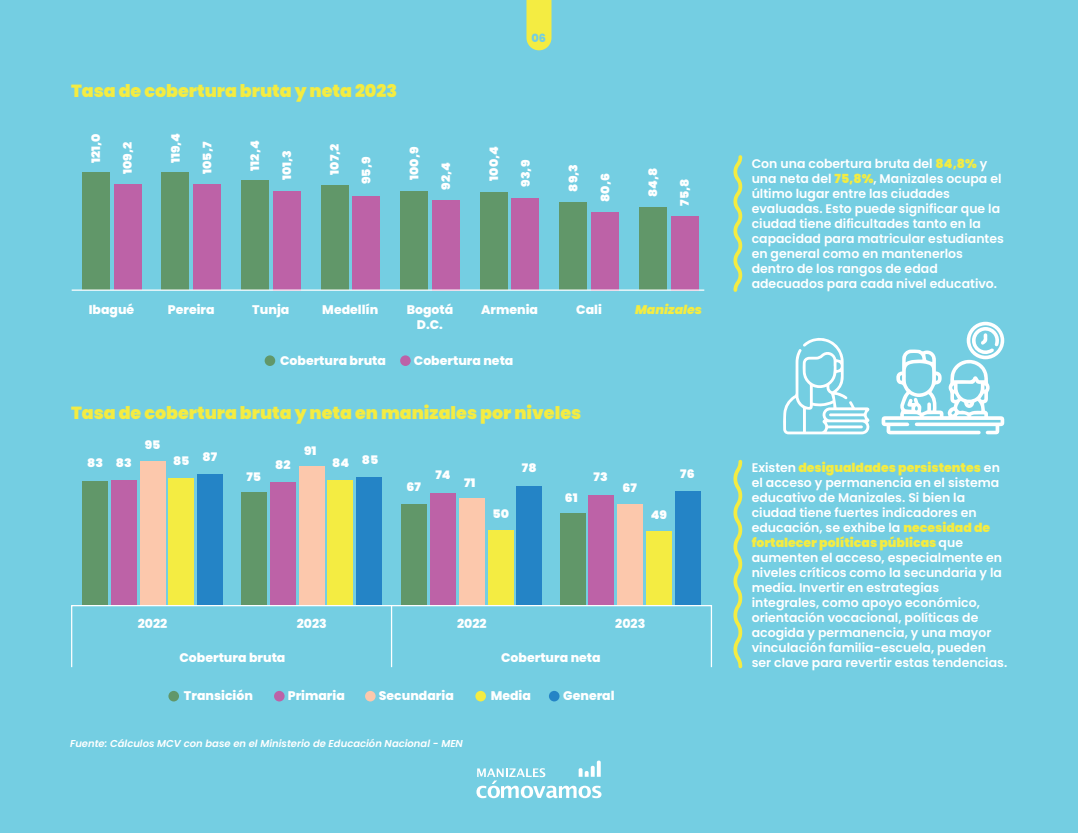
<style>
.page{position:relative;width:1078px;height:833px;background:#fff}
.page>*{position:absolute;margin:0;border:0;box-sizing:border-box;transform-origin:0 0}
.t1{font:900 17.5px "Poppins";color:#f4ec42}
.t2{font:600 12.5px/15px "Poppins";color:#fff}
.t3{font:800 12.5px/15px "Poppins";color:#fff;text-align:center}
.t4{font:italic 900 12.5px "Poppins";color:#f4ec42}
.t5{font:900 11.75px "Poppins";color:#fff;scale:1.06 1}
.t6{font:800 11.25px "Poppins";color:#74cee2}
.t7{font:italic 600 10px "Poppins";color:#fff}
.s1{font-weight:900;color:#f4ec42}
</style>
<div class="page">
<div style="left:0;top:0;width:1078px;height:832px;background:#74cee2"></div>
<svg style="left:526px;top:0;width:25px;height:50px"></svg>
<svg style="left:733px;top:155px;width:10px;height:137px"></svg>
<svg style="left:733px;top:459px;width:10px;height:210px"></svg>
<svg style="left:476px;top:760px;width:125px;height:38px"></svg>
<div style="left:265px;top:355px;width:10px;height:11px;background:#619769;border-radius:50%"></div>
<div style="left:400px;top:355px;width:11px;height:11px;background:#bd62a7;border-radius:50%"></div>
<div style="left:82px;top:172px;width:27px;height:118px;background:#619769"></div>
<div style="left:114px;top:184px;width:27px;height:106px;background:#bd62a7"></div>
<div style="left:162px;top:172px;width:27px;height:118px;background:#619769"></div>
<div style="left:193px;top:184px;width:28px;height:106px;background:#bd62a7"></div>
<div style="left:241px;top:180px;width:28px;height:110px;background:#619769"></div>
<div style="left:273px;top:191px;width:27px;height:99px;background:#bd62a7"></div>
<div style="left:321px;top:185px;width:27px;height:105px;background:#619769"></div>
<div style="left:352px;top:196px;width:28px;height:94px;background:#bd62a7"></div>
<div style="left:400px;top:192px;width:28px;height:98px;background:#619769"></div>
<div style="left:432px;top:200px;width:27px;height:90px;background:#bd62a7"></div>
<div style="left:480px;top:192px;width:27px;height:98px;background:#619769"></div>
<div style="left:512px;top:198px;width:27px;height:92px;background:#bd62a7"></div>
<div style="left:559px;top:202px;width:28px;height:88px;background:#619769"></div>
<div style="left:591px;top:212px;width:27px;height:78px;background:#bd62a7"></div>
<div style="left:639px;top:208px;width:27px;height:82px;background:#619769"></div>
<div style="left:671px;top:216px;width:27px;height:74px;background:#bd62a7"></div>
<hr style="left:72px;top:289px;width:632px;height:2px;background:#fff">
<hr style="left:391px;top:605px;width:1px;height:62px;background:#fff">
<div style="left:168px;top:690px;width:11px;height:11px;background:#619769;border-radius:50%"></div>
<div style="left:274px;top:690px;width:10px;height:11px;background:#bd62a7;border-radius:50%"></div>
<div style="left:365px;top:690px;width:10px;height:11px;background:#fcc8ac;border-radius:50%"></div>
<div style="left:475px;top:690px;width:11px;height:11px;background:#f4ec42;border-radius:50%"></div>
<div style="left:549px;top:690px;width:10px;height:11px;background:#2484c6;border-radius:50%"></div>
<div style="left:82px;top:481px;width:26px;height:124px;background:#619769"></div>
<div style="left:111px;top:479px;width:26px;height:126px;background:#bd62a7"></div>
<div style="left:140px;top:461px;width:25px;height:144px;background:#fcc8ac"></div>
<div style="left:169px;top:478px;width:25px;height:127px;background:#f4ec42"></div>
<div style="left:197px;top:474px;width:26px;height:131px;background:#2484c6"></div>
<div style="left:241px;top:492px;width:26px;height:113px;background:#619769"></div>
<div style="left:270px;top:481px;width:25px;height:124px;background:#bd62a7"></div>
<div style="left:299px;top:466px;width:25px;height:139px;background:#fcc8ac"></div>
<div style="left:328px;top:480px;width:25px;height:125px;background:#f4ec42"></div>
<div style="left:356px;top:477px;width:26px;height:128px;background:#2484c6"></div>
<div style="left:401px;top:504px;width:26px;height:101px;background:#619769"></div>
<div style="left:430px;top:492px;width:26px;height:113px;background:#bd62a7"></div>
<div style="left:459px;top:498px;width:25px;height:107px;background:#fcc8ac"></div>
<div style="left:488px;top:530px;width:25px;height:75px;background:#f4ec42"></div>
<div style="left:516px;top:486px;width:26px;height:119px;background:#2484c6"></div>
<div style="left:560px;top:513px;width:25px;height:92px;background:#619769"></div>
<div style="left:588px;top:495px;width:26px;height:110px;background:#bd62a7"></div>
<div style="left:617px;top:504px;width:26px;height:101px;background:#fcc8ac"></div>
<div style="left:646px;top:531px;width:25px;height:74px;background:#f4ec42"></div>
<div style="left:675px;top:491px;width:25px;height:114px;background:#2484c6"></div>
<div style="left:71px;top:605px;width:641px;height:62px;border:1px solid #fff"></div>
<svg style="left:881px;top:322px;width:123px;height:112px"></svg>
<svg style="left:783px;top:338px;width:87px;height:96px"></svg>
<h1 class="t1" style="left:71px;top:81px;width:328px">Tasa de cobertura bruta y neta 2023</h1>
<p class="t5" style="left:89px;top:163px;width:29px;rotate:-90deg">121,0</p>
<p class="t5" style="left:121px;top:174px;width:32px;rotate:-90deg">109,2</p>
<p class="t5" style="left:169px;top:163px;width:30px;rotate:-90deg">119,4</p>
<p class="t5" style="left:200px;top:174px;width:32px;rotate:-90deg">105,7</p>
<p class="t5" style="left:248px;top:170px;width:30px;rotate:-90deg">112,4</p>
<p class="t5" style="left:280px;top:180px;width:30px;rotate:-90deg">101,3</p>
<p class="t5" style="left:328px;top:174px;width:31px;rotate:-90deg">107,2</p>
<p class="t5" style="left:360px;top:184px;width:27px;rotate:-90deg">95,9</p>
<p class="t5" style="left:407px;top:180px;width:33px;rotate:-90deg">100,9</p>
<p class="t5" style="left:439px;top:190px;width:28px;rotate:-90deg">92,4</p>
<p class="t6" style="left:531px;top:31px;width:16px">06</p>
<p class="t5" style="left:487px;top:181px;width:34px;rotate:-90deg">100,4</p>
<p class="t5" style="left:519px;top:187px;width:27px;rotate:-90deg">93,9</p>
<p class="t5" style="left:566px;top:191px;width:28px;rotate:-90deg">89,3</p>
<p class="t5" style="left:598px;top:202px;width:29px;rotate:-90deg">80,6</p>
<p class="t5" style="left:646px;top:197px;width:29px;rotate:-90deg">84,8</p>
<p class="t5" style="left:678px;top:206px;width:27px;rotate:-90deg">75,8</p>
<p class="t3" style="left:89px;top:302px;width:47px">Ibagué</p>
<p class="t3" style="left:168px;top:302px;width:48px">Pereira</p>
<p class="t3" style="left:252px;top:302px;width:39px">Tunja</p>
<p class="t3" style="left:322px;top:302px;width:58px">Medellín</p>
<p class="t3" style="left:407px;top:302px;width:48px">Bogotá<br>D.C.</p>
<p class="t3" style="left:481px;top:302px;width:58px">Armenia</p>
<p class="t3" style="left:576px;top:302px;width:27px">Cali</p>
<p class="t4" style="left:635px;top:302px;width:69px">Manizales</p>
<p class="t3" style="left:280px;top:353px;width:107px">Cobertura bruta</p>
<p class="t3" style="left:414px;top:353px;width:101px">Cobertura neta</p>
<h1 class="t1" style="left:71px;top:402px;width:512px">Tasa de cobertura bruta y neta en manizales por niveles</h1>
<p class="t5" style="left:145px;top:438px;width:16px">95</p>
<p class="t5" style="left:87px;top:456px;width:44px">83 83</p>
<p class="t5" style="left:173px;top:452px;width:43px">85 87</p>
<p class="t5" style="left:246px;top:470px;width:15px">75</p>
<p class="t5" style="left:304px;top:444px;width:13px">91</p>
<p class="t5" style="left:275px;top:458px;width:16px">82</p>
<p class="t5" style="left:332px;top:454px;width:45px">84 85</p>
<p class="t5" style="left:406px;top:480px;width:15px">67</p>
<p class="t5" style="left:435px;top:468px;width:16px">74</p>
<p class="t5" style="left:464px;top:476px;width:12px">71</p>
<p class="t5" style="left:522px;top:461px;width:15px">78</p>
<p class="t5" style="left:492px;top:507px;width:17px">50</p>
<p class="t5" style="left:565px;top:491px;width:14px">61</p>
<p class="t5" style="left:593px;top:470px;width:15px">73</p>
<p class="t5" style="left:622px;top:481px;width:15px">67</p>
<p class="t5" style="left:650px;top:507px;width:17px">49</p>
<p class="t5" style="left:680px;top:467px;width:15px">76</p>
<p class="t3" style="left:138px;top:616px;width:31px">2022</p>
<p class="t3" style="left:297px;top:616px;width:32px">2023</p>
<p class="t3" style="left:457px;top:616px;width:31px">2022</p>
<p class="t3" style="left:615px;top:616px;width:32px">2023</p>
<p class="t3" style="left:179px;top:649px;width:107px">Cobertura bruta</p>
<p class="t3" style="left:501px;top:649px;width:101px">Cobertura neta</p>
<p class="t3" style="left:184px;top:688px;width:71px">Transición</p>
<p class="t3" style="left:288px;top:688px;width:59px">Primaria</p>
<p class="t3" style="left:379px;top:688px;width:77px">Secundaria</p>
<p class="t3" style="left:491px;top:688px;width:42px">Media</p>
<p class="t3" style="left:563px;top:688px;width:53px">General</p>
<p class="t7" style="left:70px;top:737px;width:394px">Fuente: Cálculos MCV con base en el Ministerio de Educación Nacional - MEN</p>
<p class="t2" style="left:751px;top:156px;width:254px">Con una cobertura bruta del <span class="s1">84,8%</span> y una neta del <span class="s1">75,8%</span>, Manizales ocupa el último lugar entre las ciudades evaluadas. Esto puede significar que la ciudad tiene dificultades tanto en la capacidad para matricular estudiantes en general como en mantenerlos dentro de los rangos de edad adecuados para cada nivel educativo.</p>
<p class="t2" style="left:751px;top:460px;width:257px">Existen <span class="s1">desigualdades persistentes</span> en el acceso y permanencia en el sistema educativo de Manizales. Si bien la ciudad tiene fuertes indicadores en educación, se exhibe la <span class="s1">necesidad de fortalecer políticas públicas</span> que aumenten el acceso, especialmente en niveles críticos como la secundaria y la media. Invertir en estrategias integrales, como apoyo económico, orientación vocacional, políticas de acogida y permanencia, y una mayor vinculación familia-escuela, pueden ser clave para revertir estas tendencias.</p>
</div>
